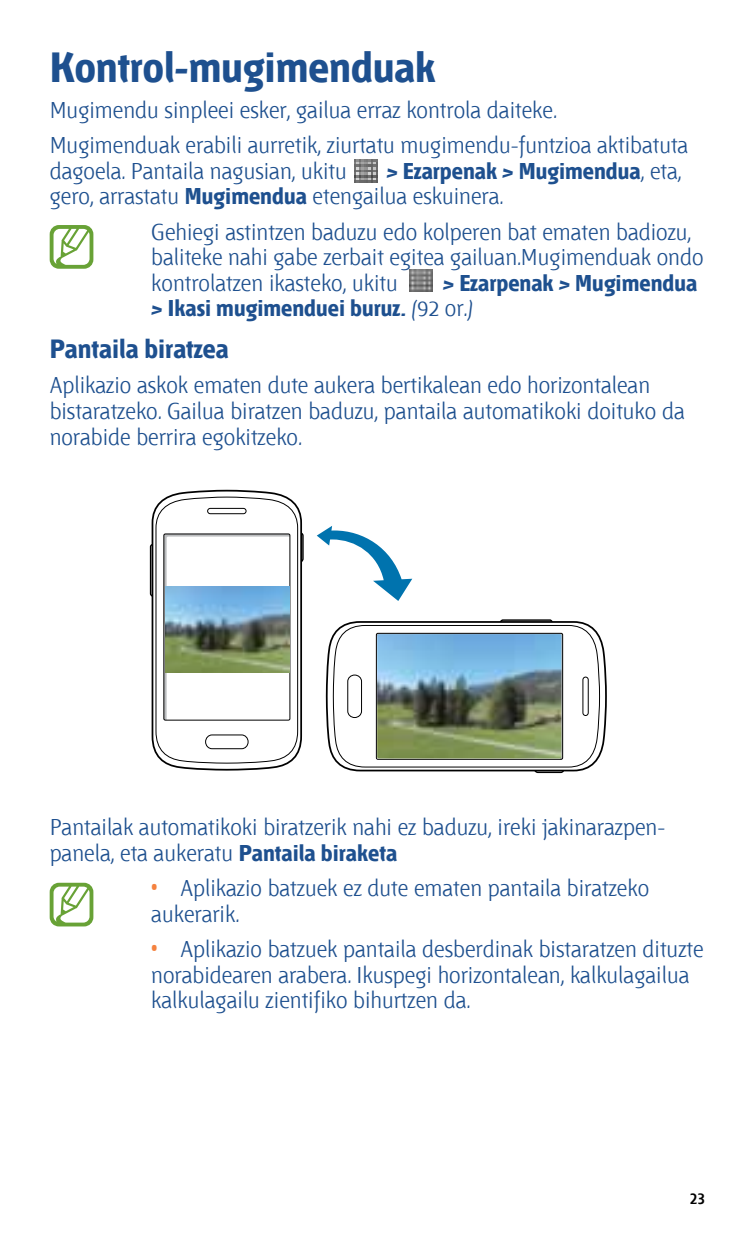
<style>
.page{position:relative;width:755px;height:1241px;background:#fff}
.page>*{position:absolute;margin:0;border:0;box-sizing:border-box;transform-origin:0 0}
.t1{font:700 42px "Euskaltel ND";color:#1e508f}
.t2{font:700 26.25px "Euskaltel ND";color:#1e508f}
.t3{font:300 22.75px/25.6px "Euskaltel ND";color:#1e508f}
.t4{font:700 22.75px/25.6px "Euskaltel ND";color:#1e508f}
.t5{font:600 16.8px "Euskaltel ND";color:#000}
.s1{font-weight:700}
.s2{font-weight:300}
.s3{color:#f5823f}
</style>
<div class="page">
<svg style="left:50px;top:225px;width:43px;height:44px"></svg>
<img style="left:354px;top:160px;width:23px;height:22px">
<img style="left:409px;top:269px;width:23px;height:22px">
<svg style="left:501px;top:619px;width:51px;height:1px"></svg>
<svg style="left:535px;top:772px;width:29px;height:1px"></svg>
<svg style="left:325px;top:620px;width:281px;height:152px"></svg>
<svg style="left:332px;top:624px;width:268px;height:143px"></svg>
<svg style="left:346px;top:632px;width:217px;height:128px"></svg>
<svg style="left:150px;top:544px;width:1px;height:52px"></svg>
<svg style="left:303px;top:534px;width:1px;height:27px"></svg>
<svg style="left:151px;top:489px;width:152px;height:282px"></svg>
<svg style="left:155px;top:496px;width:143px;height:268px"></svg>
<svg style="left:165px;top:535px;width:123px;height:183px"></svg>
<div style="left:163px;top:533px;width:127px;height:187px;border:1px solid #000;border-radius:2px"></div>
<svg style="left:316px;top:526px;width:97px;height:75px"></svg>
<img style="left:377px;top:634px;width:184px;height:124px">
<img style="left:165px;top:586px;width:124px;height:86px">
<div style="left:205px;top:734px;width:43px;height:15px;border:1px solid #000;border-radius:7px"></div>
<svg style="left:50px;top:882px;width:43px;height:44px"></svg>
<h1 class="t1" style="left:50px;top:48px;width:387px">Kontrol-mugimenduak</h1>
<p class="t3" style="left:50px;top:93px;width:639px;line-height:35.4px">Mugimendu sinpleei esker, gailua erraz kontrola daiteke.<br>Mugimenduak erabili aurretik, ziurtatu mugimendu-funtzioa aktibatuta</p>
<p class="t3" style="left:50px;top:159px;width:298px">dagoela. Pantaila nagusian, ukitu</p>
<p class="t3" style="left:50px;top:159px;width:633px;text-indent:336px"><span class="s1">&gt; Ezarpenak &gt; Mugimendua</span>, eta, gero, arrastatu <span class="s1">Mugimendua</span> etengailua eskuinera.</p>
<p class="t3" style="left:151px;top:220px;width:553px">Gehiegi astintzen baduzu edo kolperen bat ematen badiozu, baliteke nahi gabe zerbait egitea gailuan.Mugimenduak ondo kontrolatzen ikasteko, ukitu</p>
<p class="t4" style="left:151px;top:271px;width:547px;text-indent:291px">&gt; Ezarpenak &gt; Mugimendua &gt; Ikasi mugimenduei buruz. <span class="s2">(92 or.)</span></p>
<p class="t2" style="left:50px;top:336px;width:180px">Pantaila biratzea</p>
<p class="t3" style="left:50px;top:374px;width:636px">Aplikazio askok ematen dute aukera bertikalean edo horizontalean bistaratzeko. Gailua biratzen baduzu, pantaila automatikoki doituko da norabide berrira egokitzeko.</p>
<p class="t3" style="left:50px;top:815px;width:616px">Pantailak automatikoki biratzerik nahi ez baduzu, ireki jakinarazpen&shy;panela, eta aukeratu <span class="s1">Pantaila biraketa</span></p>
<p class="t3" style="left:151px;top:876px;width:499px"><span class="s3">•</span> Aplikazio batzuek ez dute ematen pantaila biratzeko aukerarik.</p>
<p class="t3" style="left:151px;top:937px;width:553px"><span class="s3">•</span> Aplikazio batzuek pantaila desberdinak bistaratzen dituzte norabidearen arabera. Ikuspegi horizontalean, kalkulagailua kalkulagailu zientifiko bihurtzen da.</p>
<p class="t5" style="left:689px;top:1190px;width:17px">23</p>
</div>
